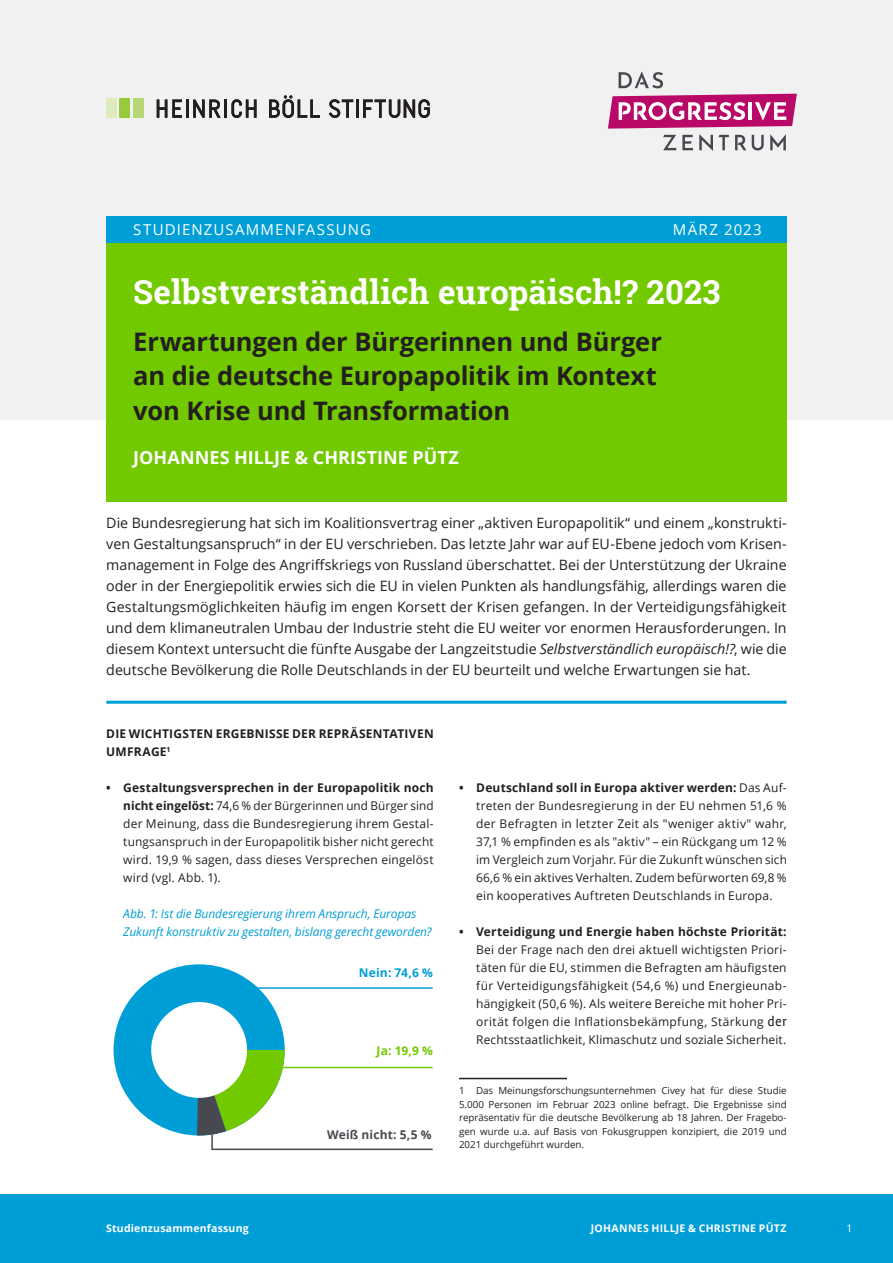
<style>
.page{position:relative;width:893px;height:1263px;background:#fff}
.page>*{position:absolute;margin:0;border:0;box-sizing:border-box;transform-origin:0 0}
.t1{font:700 33px "Roboto Slab";color:#fff}
.t2{font:700 25.5px/34.5px "Open Sans";letter-spacing:-.005em;color:#231f20}
.t3{font:700 18px "Open Sans";color:#fff}
.t4{font:15px "Open Sans";letter-spacing:.075em;color:#fff}
.t5{font:14.25px/21px "Open Sans";color:#231f20;text-align:justify}
.t6{font:12px/18px "Open Sans";letter-spacing:.015em;color:#231f20;text-align:justify}
.t7{font:italic 12px/18px "Open Sans";letter-spacing:-.005em;color:#009ed6}
.t8{font:700 12px/18px "Open Sans";letter-spacing:.02em;color:#231f20}
.t9{font:700 12px "Open Sans";letter-spacing:.01em;color:#484950}
.t10{font:700 12px "Open Sans";letter-spacing:.015em;color:#009ed6}
.t11{font:700 12px "Open Sans";color:#73c900}
.t12{font:700 10.5px "Open Sans";letter-spacing:.025em;color:#fff}
.t13{font:10.5px "Open Sans";color:#fff}
.t14{font:9.75px/13.5px "Open Sans";color:#231f20;text-align:justify}
.s1{font-style:italic}
.s2{font-weight:700}
.s3{font-family:"Profile Pro";font-size:15px}
</style>
<div class="page">
<div style="left:0;top:1195px;width:893px;height:68px;background:#009ed6"></div>
<div style="left:0;top:0;width:893px;height:419px;background:#f1f1f1"></div>
<div style="left:106px;top:216px;width:681px;height:27px;background:#009ed6"></div>
<div style="left:106px;top:243px;width:681px;height:258px;background:#73c900"></div>
<div style="left:133px;top:99px;width:10px;height:19px;background:#b7d774"></div>
<div style="left:120px;top:99px;width:10px;height:19px;background:#99ca3b"></div>
<div style="left:106px;top:99px;width:11px;height:19px;background:#deebc1"></div>
<svg style="left:157px;top:100px;width:64px;height:18px"></svg>
<hr style="left:224px;top:100px;width:3px;height:18px;background:#231f20">
<svg style="left:231px;top:99px;width:25px;height:19px"></svg>
<svg style="left:269px;top:95px;width:51px;height:23px"></svg>
<svg style="left:329px;top:99px;width:24px;height:19px"></svg>
<hr style="left:356px;top:100px;width:3px;height:18px;background:#231f20">
<svg style="left:363px;top:99px;width:67px;height:19px"></svg>
<hr style="left:106px;top:701px;width:681px;height:3px;background:#009ed6">
<hr style="left:459px;top:1078px;width:108px;height:1px;background:#231f20">
<svg style="left:619px;top:72px;width:44px;height:16px"></svg>
<svg style="left:608px;top:94px;width:189px;height:57px"></svg>
<div style="left:114px;top:964px;width:171px;height:171px;background:#009ed6;border-radius:50%"></div>
<div style="left:151px;top:1002px;width:96px;height:96px;background:#fff;border-radius:50%"></div>
<svg style="left:197px;top:1050px;width:236px;height:101px"></svg>
<hr style="left:244px;top:987px;width:189px;height:2px;background:#009ed6">
<p class="t4" style="left:133px;top:219px;width:239px">STUDIENZUSAMMENFASSUNG</p>
<p class="t4" style="left:673px;top:219px;width:91px">MÄRZ 2023</p>
<h1 class="t1" style="left:133px;top:269px;width:589px">Selbstverständlich europäisch!? 2023</h1>
<h2 class="t2" style="left:133px;top:324px;width:530px">Erwartungen der Bürgerinnen und Bürger an die deutsche Europapolitik im Kontext von Krise und Transformation</h2>
<h3 class="t3" style="left:133px;top:445px;width:327px">JOHANNES HILLJE &amp; CHRISTINE PÜTZ</h3>
<p class="t5" style="left:106px;top:512px;width:682px">Die Bundesregierung hat sich im Koalitionsvertrag einer „aktiven Europapolitik“ und einem „konstrukti&shy;ven Gestaltungsanspruch“ in der EU verschrieben. Das letzte Jahr war auf EU-Ebene jedoch vom Krisen&shy;management in Folge des Angriffskriegs von Russland überschattet. Bei der Unterstützung der Ukraine oder in der Energiepolitik erwies sich die EU in vielen Punkten als handlungsfähig, allerdings waren die Gestaltungsmöglichkeiten häufig im engen Korsett der Krisen gefangen. In der Verteidigungsfähigkeit und dem klimaneutralen Umbau der Industrie steht die EU weiter vor enormen Herausforderungen. In diesem Kontext untersucht die fünfte Ausgabe der Langzeitstudie <span class="s1">Selbstverständlich europäisch!?</span>, wie die deutsche Bevölkerung die Rolle Deutschlands in der EU beurteilt und welche Erwartungen sie hat.</p>
<p class="t8" style="left:106px;top:725px;width:329px">DIE WICHTIGSTEN ERGEBNISSE DER REPRÄSENTATIVEN<br>UMFRAGE<sup>1</sup></p>
<p class="t6" style="left:123px;top:779px;width:312px;text-indent:-17px"><span class="s2">• Gestaltungsversprechen in der Europapolitik noch nicht eingelöst:</span> 74,6 % der Bürgerinnen und Bürger sind der Meinung, dass die Bundesregierung ihrem Gestal&shy;tungsanspruch in der Europapolitik bisher nicht gerecht wird. 19,9 % sagen, dass dieses Versprechen eingelöst wird (vgl. Abb. 1).</p>
<p class="t7" style="left:123px;top:905px;width:310px">Abb. 1: Ist die Bundesregierung ihrem Anspruch, Europas<br>Zukunft konstruktiv zu gestalten, bislang gerecht geworden?</p>
<p class="t10" style="left:359px;top:964px;width:76px">Nein: 74,6 %</p>
<p class="t11" style="left:377px;top:1042px;width:58px">Ja: 19,9 %</p>
<p class="t9" style="left:327px;top:1126px;width:106px">Weiß nicht: 5,5 %</p>
<p class="t6" style="left:476px;top:779px;width:312px;text-indent:-17px"><span class="s2">• Deutschland soll in Europa aktiver werden:</span> Das Auf&shy;treten der Bundesregierung in der EU nehmen 51,6 % der Befragten in letzter Zeit als "weniger aktiv" wahr, 37,1 % empfinden es als "aktiv" – ein Rückgang um 12 % im Vergleich zum Vorjahr. Für die Zukunft wünschen sich 66,6 % ein aktives Verhalten. Zudem befürworten 69,8 % ein kooperatives Auftreten Deutschlands in Europa.</p>
<p class="t8" style="left:459px;top:923px;width:329px">• Verteidigung und Energie haben höchste Priorität:</p>
<p class="t6" style="left:476px;top:941px;width:312px">Bei der Frage nach den drei aktuell wichtigsten Priori&shy;täten für die EU, stimmen die Befragten am häufigsten für Verteidigungsfähigkeit (54,6 %) und Energieunab&shy;hängigkeit (50,6 %). Als weitere Bereiche mit hoher Pri&shy;orität folgen die Inflationsbekämpfung, Stärkung <span class="s3">der </span>Rechtsstaatlichkeit, Klimaschutz und soziale Sicherheit.</p>
<p class="t14" style="left:459px;top:1084px;width:329px">1 Das Meinungsforschungsunternehmen Civey hat für diese Studie 5.000 Personen im Februar 2023 online befragt. Die Ergebnisse sind repräsentativ für die deutsche Bevölkerung ab 18 Jahren. Der Fragebo&shy;gen wurde u.a. auf Basis von Fokusgruppen konzipiert, die 2019 und 2021 durchgeführt wurden.</p>
<p class="t12" style="left:106px;top:1220px;width:144px">Studienzusammenfassung</p>
<p class="t12" style="left:591px;top:1220px;width:197px">JOHANNES HILLJE &amp; CHRISTINE PÜTZ</p>
<p class="t13" style="left:847px;top:1221px;width:8px">1</p>
</div>
